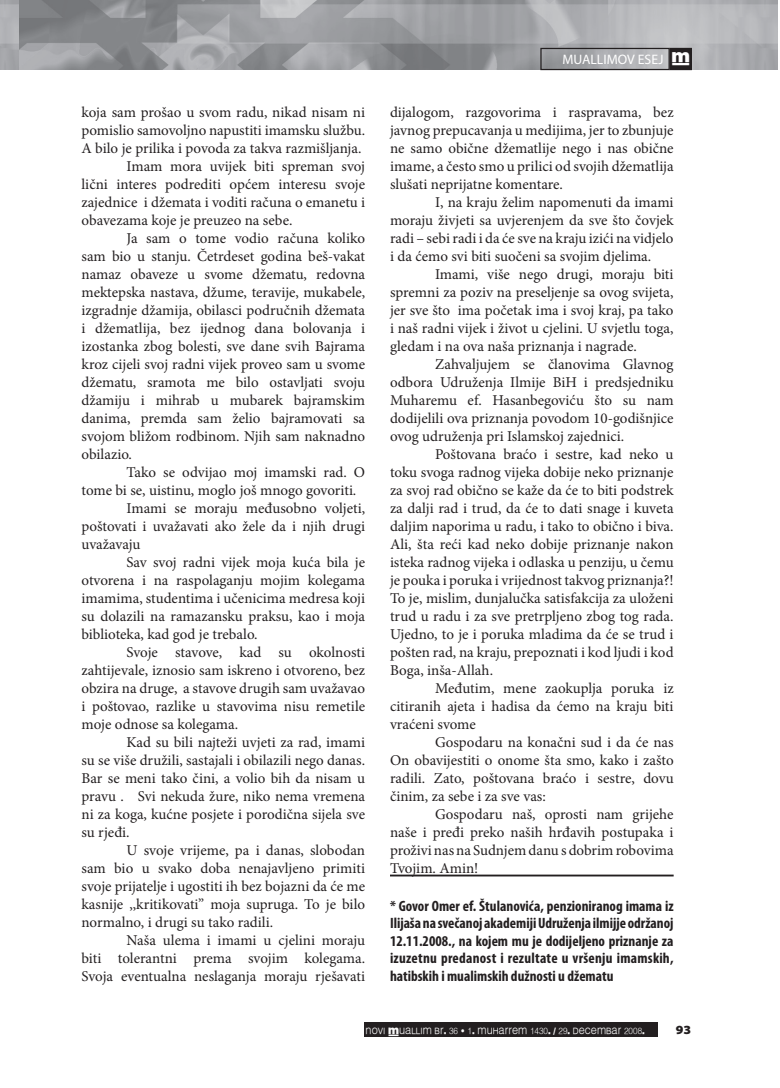
<style>
.page{position:relative;width:780px;height:1088px;background:#fff}
.page>*{position:absolute;margin:0;border:0;box-sizing:border-box;transform-origin:0 0}
.t1{font:15px/18px "Minion Pro";color:#231f20;text-align:justify}
.t2{font:700 condensed 15px/17.5px "Myriad Pro";color:#231f20;text-align:justify}
.t3{font:13.75px "Myriad Pro";color:#fff}
.t4{font:13.75px "Muallim";color:#fff}
.t5{font:900 semi-expanded 12.5px "Myriad Pro";color:#231f20}
.t6{font:9px "Muallim";color:#f9f9f9;scale:.91 1}
</style>
<div class="page">
<img style="left:0;top:0;width:777px;height:70px">
<img style="left:18px;top:0;width:1px;height:70px">
<div style="left:670px;top:48px;width:21px;height:22px;background:#231f20"></div>
<div style="left:669px;top:48px;width:22px;height:22px;border:1px solid #231f20"></div>
<div style="left:364px;top:1022px;width:293px;height:15px;background:#231f20"></div>
<div style="left:540px;top:48px;width:129px;height:22px;border:1px solid #231f20"></div>
<hr style="left:390px;top:874px;width:283px;height:2px;background:#231f20">
<p class="t1" style="left:81px;top:103px;width:285px">koja sam prošao u svom radu, nikad nisam ni</p>
<p class="t1" style="left:81px;top:121px;width:285px">pomislio samovoljno napustiti imamsku službu.</p>
<p class="t1" style="left:81px;top:139px;width:281px">A bilo je prilika i povoda za takva razmišljanja.</p>
<p class="t1" style="left:126px;top:157px;width:240px">Imam mora uvijek biti spreman svoj</p>
<p class="t1" style="left:81px;top:175px;width:285px">lični interes podrediti općem interesu svoje</p>
<p class="t1" style="left:81px;top:193px;width:285px">zajednice i džemata i voditi računa o emanetu i</p>
<p class="t1" style="left:81px;top:211px;width:212px">obavezama koje je preuzeo na sebe.</p>
<p class="t1" style="left:126px;top:229px;width:240px">Ja sam o tome vodio računa koliko</p>
<p class="t1" style="left:81px;top:247px;width:285px">sam bio u stanju. Četrdeset godina beš-vakat</p>
<p class="t1" style="left:81px;top:265px;width:285px">namaz obaveze u svome džematu, redovna</p>
<p class="t1" style="left:81px;top:283px;width:285px">mektepska nastava, džume, teravije, mukabele,</p>
<p class="t1" style="left:81px;top:301px;width:285px">izgradnje džamija, obilasci područnih džemata</p>
<p class="t1" style="left:81px;top:319px;width:285px">i džematlija, bez ijednog dana bolovanja i</p>
<p class="t1" style="left:81px;top:337px;width:285px">izostanka zbog bolesti, sve dane svih Bajrama</p>
<p class="t1" style="left:81px;top:355px;width:285px">kroz cijeli svoj radni vijek proveo sam u svome</p>
<p class="t1" style="left:81px;top:373px;width:285px">džematu, sramota me bilo ostavljati svoju</p>
<p class="t1" style="left:81px;top:391px;width:285px">džamiju i mihrab u mubarek bajramskim</p>
<p class="t1" style="left:81px;top:409px;width:285px">danima, premda sam želio bajramovati sa</p>
<p class="t1" style="left:81px;top:427px;width:285px">svojom bližom rodbinom. Njih sam naknadno</p>
<p class="t1" style="left:81px;top:445px;width:52px">obilazio.</p>
<p class="t1" style="left:126px;top:463px;width:240px">Tako se odvijao moj imamski rad. O</p>
<p class="t1" style="left:81px;top:481px;width:276px">tome bi se, uistinu, moglo još mnogo govoriti.</p>
<p class="t1" style="left:126px;top:499px;width:240px">Imami se moraju međusobno voljeti,</p>
<p class="t1" style="left:81px;top:517px;width:285px">poštovati i uvažavati ako žele da i njih drugi</p>
<p class="t1" style="left:81px;top:535px;width:60px">uvažavaju</p>
<p class="t1" style="left:126px;top:553px;width:240px">Sav svoj radni vijek moja kuća bila je</p>
<p class="t1" style="left:81px;top:571px;width:285px">otvorena i na raspolaganju mojim kolegama</p>
<p class="t1" style="left:81px;top:589px;width:285px">imamima, studentima i učenicima medresa koji</p>
<p class="t1" style="left:81px;top:607px;width:285px">su dolazili na ramazansku praksu, kao i moja</p>
<p class="t1" style="left:81px;top:625px;width:178px">biblioteka, kad god je trebalo.</p>
<p class="t1" style="left:126px;top:643px;width:240px">Svoje stavove, kad su okolnosti</p>
<p class="t1" style="left:81px;top:661px;width:285px">zahtijevale, iznosio sam iskreno i otvoreno, bez</p>
<p class="t1" style="left:81px;top:679px;width:285px">obzira na druge, a stavove drugih sam uvažavao</p>
<p class="t1" style="left:81px;top:697px;width:285px">i poštovao, razlike u stavovima nisu remetile</p>
<p class="t1" style="left:81px;top:715px;width:158px">moje odnose sa kolegama.</p>
<p class="t1" style="left:126px;top:733px;width:240px">Kad su bili najteži uvjeti za rad, imami</p>
<p class="t1" style="left:81px;top:751px;width:285px">su se više družili, sastajali i obilazili nego danas.</p>
<p class="t1" style="left:81px;top:769px;width:285px">Bar se meni tako čini, a volio bih da nisam u</p>
<p class="t1" style="left:81px;top:787px;width:285px">pravu . Svi nekuda žure, niko nema vremena</p>
<p class="t1" style="left:81px;top:805px;width:285px">ni za koga, kućne posjete i porodična sijela sve</p>
<p class="t1" style="left:81px;top:823px;width:50px">su rjeđi.</p>
<p class="t1" style="left:126px;top:841px;width:240px">U svoje vrijeme, pa i danas, slobodan</p>
<p class="t1" style="left:81px;top:859px;width:285px">sam bio u svako doba nenajavljeno primiti</p>
<p class="t1" style="left:81px;top:877px;width:285px">svoje prijatelje i ugostiti ih bez bojazni da će me</p>
<p class="t1" style="left:81px;top:895px;width:285px">kasnije ,,kritikovati’’ moja supruga. To je bilo</p>
<p class="t1" style="left:81px;top:913px;width:193px">normalno, i drugi su tako radili.</p>
<p class="t1" style="left:126px;top:931px;width:240px">Naša ulema i imami u cjelini moraju</p>
<p class="t1" style="left:81px;top:949px;width:285px">biti tolerantni prema svojim kolegama.</p>
<p class="t1" style="left:81px;top:967px;width:285px">Svoja eventualna neslaganja moraju rješavati</p>
<p class="t3" style="left:562px;top:51px;width:102px">MUALLIMOV ESEJ</p>
<p class="t4" style="left:671px;top:48px;width:20px">†</p>
<p class="t1" style="left:390px;top:103px;width:285px">dijalogom, razgovorima i raspravama, bez javnog prepucavanja u medijima, jer to zbunjuje ne samo obične džematlije nego i nas obične imame, a često smo u prilici od svojih džematlija slušati neprijatne komentare.</p>
<p class="t1" style="left:390px;top:193px;width:285px;text-indent:45px">I, na kraju želim napomenuti da imami moraju živjeti sa uvjerenjem da sve što čovjek radi – sebi radi i da će sve na kraju izići na vidjelo i da ćemo svi biti suočeni sa svojim djelima.</p>
<p class="t1" style="left:390px;top:265px;width:285px;text-indent:45px">Imami, više nego drugi, moraju biti spremni za poziv na preseljenje sa ovog svijeta, jer sve što ima početak ima i svoj kraj, pa tako i naš radni vijek i život u cjelini. U svjetlu toga, gledam i na ova naša priznanja i nagrade.</p>
<p class="t1" style="left:390px;top:355px;width:285px;text-indent:45px">Zahvaljujem se članovima Glavnog odbora Udruženja Ilmije BiH i predsjedniku Muharemu ef. Hasanbegoviću što su nam dodijelili ova priznanja povodom 10-godišnjice ovog udruženja pri Islamskoj zajednici.</p>
<p class="t1" style="left:390px;top:445px;width:285px;text-indent:45px">Poštovana braćo i sestre, kad neko u toku svoga radnog vijeka dobije neko priznanje za svoj rad obično se kaže da će to biti podstrek za dalji rad i trud, da će to dati snage i kuveta daljim naporima u radu, i tako to obično i biva.<br>Ali, šta reći kad neko dobije priznanje nakon isteka radnog vijeka i odlaska u penziju, u čemu je pouka i poruka i vrijednost takvog priznanja?!<br>To je, mislim, dunjalučka satisfakcija za uloženi trud u radu i za sve pretrpljeno zbog tog rada.<br>Ujedno, to je i poruka mladima da će se trud i pošten rad, na kraju, prepoznati i kod ljudi i kod Boga, inša-Allah.</p>
<p class="t1" style="left:390px;top:679px;width:285px;text-indent:45px">Međutim, mene zaokuplja poruka iz citiranih ajeta i hadisa da ćemo na kraju biti vraćeni svome</p>
<p class="t1" style="left:390px;top:733px;width:285px;text-indent:45px">Gospodaru na konačni sud i da će nas On obavijestiti o onome šta smo, kako i zašto radili. Zato, poštovana braćo i sestre, dovu činim, za sebe i za sve vas:</p>
<p class="t1" style="left:390px;top:805px;width:285px;text-indent:45px">Gospodaru naš, oprosti nam grijehe naše i pređi preko naših hrđavih postupaka i proživi nas na Sudnjem danu s dobrim robovima Tvojim. Amin!</p>
<p class="t2" style="left:390px;top:896px;width:285px">* Govor Omer ef. Štulanovića, penzioniranog imama iz Ilijaša na svečanoj akademiji Udruženja ilmijje održanoj 12.11.2008., na kojem mu je dodijeljeno priznanje za izuzetnu predanost i rezultate u vršenju imamskih, hatibskih i mualimskih dužnosti u džematu</p>
<p class="t6" style="left:365px;top:1024px;width:308px">NOVI †UALLIM BR. 36 • 1. MUHARREM 1430. / 29. DECEMBAR 2008.</p>
<p class="t5" style="left:676px;top:1022px;width:17px">93</p>
</div>
